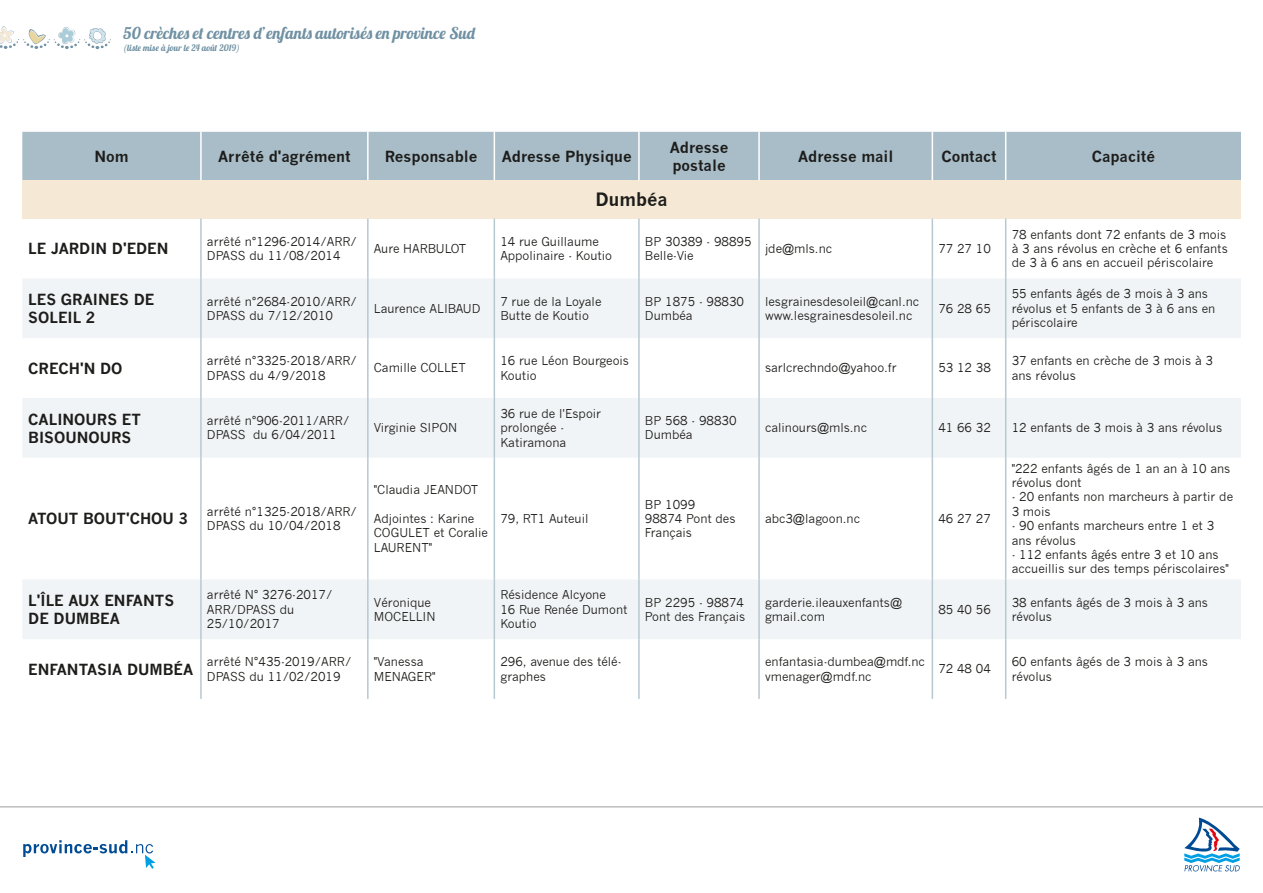
<style>
.page{position:relative;width:1263px;height:893px;background:#fff}
.page>*{position:absolute;margin:0;border:0;box-sizing:border-box;transform-origin:0 0}
.t1{font:700 18px "News Gothic";color:#1d1d1b}
.t2{font:16.35px "Lobster 1.4";color:#7091a3}
.t3{font:700 15px/18px "News Gothic";color:#1d1d1b}
.t4{font:12px/14.4px "News Gothic";color:#1d1d1b}
.t5{font:9px "Lobster 1.4";color:#7091a3}
</style>
<div class="page">
<svg style="left:1184px;top:818px;width:56px;height:54px"></svg>
<svg style="left:23px;top:840px;width:133px;height:29px"></svg>
<hr style="left:0;top:806px;width:1263px;height:1px;background:#9d9d9d">
<svg style="left:0;top:26px;width:111px;height:23px"></svg>
<div style="left:22px;top:132px;width:1219px;height:48px;background:#a9bdc8"></div>
<div style="left:22px;top:180px;width:1219px;height:39px;background:#f5e8d4"></div>
<svg style="left:23px;top:278px;width:1218px;height:361px"></svg>
<hr style="left:200px;top:132px;width:2px;height:48px;background:#fff">
<hr style="left:367px;top:132px;width:2px;height:48px;background:#fff">
<hr style="left:494px;top:132px;width:1px;height:48px;background:#fff">
<hr style="left:638px;top:132px;width:2px;height:48px;background:#fff">
<hr style="left:758px;top:132px;width:2px;height:48px;background:#fff">
<hr style="left:931px;top:132px;width:2px;height:48px;background:#fff">
<hr style="left:1005px;top:132px;width:1px;height:48px;background:#fff">
<hr style="left:200px;top:219px;width:2px;height:59px;background:#b8c8d1">
<hr style="left:367px;top:219px;width:2px;height:59px;background:#b8c8d1">
<hr style="left:494px;top:219px;width:1px;height:59px;background:#b8c8d1">
<hr style="left:638px;top:219px;width:2px;height:59px;background:#b8c8d1">
<hr style="left:758px;top:219px;width:2px;height:59px;background:#b8c8d1">
<hr style="left:931px;top:219px;width:2px;height:59px;background:#b8c8d1">
<hr style="left:1005px;top:219px;width:1px;height:59px;background:#b8c8d1">
<hr style="left:200px;top:278px;width:2px;height:60px;background:#b8c8d1">
<hr style="left:367px;top:278px;width:2px;height:60px;background:#b8c8d1">
<hr style="left:494px;top:278px;width:1px;height:60px;background:#b8c8d1">
<hr style="left:638px;top:278px;width:2px;height:60px;background:#b8c8d1">
<hr style="left:758px;top:278px;width:2px;height:60px;background:#b8c8d1">
<hr style="left:931px;top:278px;width:2px;height:60px;background:#b8c8d1">
<hr style="left:1005px;top:278px;width:1px;height:60px;background:#b8c8d1">
<hr style="left:200px;top:338px;width:2px;height:60px;background:#b8c8d1">
<hr style="left:367px;top:338px;width:2px;height:60px;background:#b8c8d1">
<hr style="left:494px;top:338px;width:1px;height:60px;background:#b8c8d1">
<hr style="left:638px;top:338px;width:2px;height:60px;background:#b8c8d1">
<hr style="left:758px;top:338px;width:2px;height:60px;background:#b8c8d1">
<hr style="left:931px;top:338px;width:2px;height:60px;background:#b8c8d1">
<hr style="left:1005px;top:338px;width:1px;height:60px;background:#b8c8d1">
<hr style="left:200px;top:398px;width:2px;height:60px;background:#b8c8d1">
<hr style="left:367px;top:398px;width:2px;height:60px;background:#b8c8d1">
<hr style="left:494px;top:398px;width:1px;height:60px;background:#b8c8d1">
<hr style="left:638px;top:398px;width:2px;height:60px;background:#b8c8d1">
<hr style="left:758px;top:398px;width:2px;height:60px;background:#b8c8d1">
<hr style="left:931px;top:398px;width:2px;height:60px;background:#b8c8d1">
<hr style="left:1005px;top:398px;width:1px;height:60px;background:#b8c8d1">
<hr style="left:200px;top:458px;width:2px;height:121px;background:#b8c8d1">
<hr style="left:367px;top:458px;width:2px;height:121px;background:#b8c8d1">
<hr style="left:494px;top:458px;width:1px;height:121px;background:#b8c8d1">
<hr style="left:638px;top:458px;width:2px;height:121px;background:#b8c8d1">
<hr style="left:758px;top:458px;width:2px;height:121px;background:#b8c8d1">
<hr style="left:931px;top:458px;width:2px;height:121px;background:#b8c8d1">
<hr style="left:1005px;top:458px;width:1px;height:121px;background:#b8c8d1">
<hr style="left:200px;top:579px;width:2px;height:60px;background:#b8c8d1">
<hr style="left:367px;top:579px;width:2px;height:60px;background:#b8c8d1">
<hr style="left:494px;top:579px;width:1px;height:60px;background:#b8c8d1">
<hr style="left:638px;top:579px;width:2px;height:60px;background:#b8c8d1">
<hr style="left:758px;top:579px;width:2px;height:60px;background:#b8c8d1">
<hr style="left:931px;top:579px;width:2px;height:60px;background:#b8c8d1">
<hr style="left:1005px;top:579px;width:1px;height:60px;background:#b8c8d1">
<hr style="left:200px;top:639px;width:2px;height:60px;background:#b8c8d1">
<hr style="left:367px;top:639px;width:2px;height:60px;background:#b8c8d1">
<hr style="left:494px;top:639px;width:1px;height:60px;background:#b8c8d1">
<hr style="left:638px;top:639px;width:2px;height:60px;background:#b8c8d1">
<hr style="left:758px;top:639px;width:2px;height:60px;background:#b8c8d1">
<hr style="left:931px;top:639px;width:2px;height:60px;background:#b8c8d1">
<hr style="left:1005px;top:639px;width:1px;height:60px;background:#b8c8d1">
<h2 class="t2" style="left:123px;top:22px;width:353px">50 crèches et centres d’enfants autorisés en province Sud</h2>
<p class="t5" style="left:123px;top:42px;width:118px">(liste mise à jour le 24 août 2019)</p>
<p class="t3" style="left:95px;top:147px;width:36px">Nom</p>
<p class="t3" style="left:218px;top:147px;width:134px">Arrêté d'agrément</p>
<p class="t3" style="left:385px;top:147px;width:94px">Responsable</p>
<p class="t3" style="left:502px;top:147px;width:131px">Adresse Physique</p>
<p class="t3" style="left:670px;top:138px;width:60px">Adresse postale</p>
<p class="t3" style="left:798px;top:147px;width:97px">Adresse mail</p>
<p class="t3" style="left:941px;top:147px;width:57px">Contact</p>
<p class="t3" style="left:1092px;top:147px;width:65px">Capacité</p>
<h1 class="t1" style="left:596px;top:189px;width:74px">Dumbéa</h1>
<p class="t3" style="left:28px;top:239px;width:142px">LE JARDIN D'EDEN</p>
<p class="t4" style="left:207px;top:234px;width:152px">arrêté n°1296-2014/ARR/<br>DPASS du 11/08/2014</p>
<p class="t4" style="left:374px;top:241px;width:94px">Aure HARBULOT</p>
<p class="t4" style="left:500px;top:234px;width:113px">14 rue Guillaume<br>Appolinaire - Koutio</p>
<p class="t4" style="left:645px;top:234px;width:108px">BP 30389 - 98895<br>Belle-Vie</p>
<p class="t4" style="left:765px;top:241px;width:69px">jde@mls.nc</p>
<p class="t4" style="left:938px;top:241px;width:54px">77 27 10</p>
<p class="t4" style="left:1012px;top:227px;width:218px">78 enfants dont 72 enfants de 3 mois à 3 ans révolus en crèche et 6 enfants de 3 à 6 ans en accueil périscolaire</p>
<p class="t3" style="left:28px;top:290px;width:128px">LES GRAINES DE<br>SOLEIL 2</p>
<p class="t4" style="left:207px;top:294px;width:152px">arrêté n°2684-2010/ARR/<br>DPASS du 7/12/2010</p>
<p class="t4" style="left:374px;top:301px;width:108px">Laurence ALIBAUD</p>
<p class="t4" style="left:500px;top:294px;width:103px">7 rue de la Loyale<br>Butte de Koutio</p>
<p class="t4" style="left:645px;top:294px;width:101px">BP 1875 - 98830<br>Dumbéa</p>
<p class="t4" style="left:765px;top:294px;width:156px">lesgrainesdesoleil@canl.nc www.lesgrainesdesoleil.nc</p>
<p class="t4" style="left:938px;top:301px;width:54px">76 28 65</p>
<p class="t4" style="left:1012px;top:287px;width:205px">55 enfants âgés de 3 mois à 3 ans révolus et 5 enfants de 3 à 6 ans en périscolaire</p>
<p class="t3" style="left:28px;top:359px;width:96px">CRECH'N DO</p>
<p class="t4" style="left:207px;top:354px;width:152px">arrêté n°3325-2018/ARR/<br>DPASS du 4/9/2018</p>
<p class="t4" style="left:374px;top:361px;width:94px">Camille COLLET</p>
<p class="t4" style="left:500px;top:354px;width:130px">16 rue Léon Bourgeois<br>Koutio</p>
<p class="t4" style="left:765px;top:361px;width:133px">sarlcrechndo@yahoo.fr</p>
<p class="t4" style="left:938px;top:361px;width:54px">53 12 38</p>
<p class="t4" style="left:1012px;top:354px;width:203px">37 enfants en crèche de 3 mois à 3 ans révolus</p>
<p class="t3" style="left:28px;top:410px;width:114px">CALINOURS ET<br>BISOUNOURS</p>
<p class="t4" style="left:207px;top:414px;width:144px">arrêté n°906-2011/ARR/<br>DPASS du 6/04/2011</p>
<p class="t4" style="left:374px;top:421px;width:85px">Virginie SIPON</p>
<p class="t4" style="left:500px;top:406px;width:102px">36 rue de l'Espoir prolongée -<br>Katiramona</p>
<p class="t4" style="left:645px;top:414px;width:93px">BP 568 - 98830<br>Dumbéa</p>
<p class="t4" style="left:765px;top:421px;width:103px">calinours@mls.nc</p>
<p class="t4" style="left:938px;top:421px;width:54px">41 66 32</p>
<p class="t4" style="left:1012px;top:421px;width:212px">12 enfants de 3 mois à 3 ans révolus</p>
<p class="t3" style="left:28px;top:509px;width:161px">ATOUT BOUT'CHOU 3</p>
<p class="t4" style="left:207px;top:504px;width:152px">arrêté n°1325-2018/ARR/<br>DPASS du 10/04/2018</p>
<p class="t4" style="left:374px;top:483px;width:106px">"Claudia JEANDOT</p>
<p class="t4" style="left:374px;top:511px;width:116px">Adjointes : Karine<br>COGULET et Coralie<br>LAURENT"</p>
<p class="t4" style="left:500px;top:511px;width:90px">79, RT1 Auteuil</p>
<p class="t4" style="left:645px;top:497px;width:92px">BP 1099<br>98874 Pont des<br>Français</p>
<p class="t4" style="left:765px;top:511px;width:97px">abc3@lagoon.nc</p>
<p class="t4" style="left:938px;top:511px;width:54px">46 27 27</p>
<p class="t4" style="left:1012px;top:461px;width:220px">"222 enfants âgés de 1 an an à 10 ans révolus dont</p>
<p class="t4" style="left:1012px;top:490px;width:223px">- 20 enfants non marcheurs à partir de<br>3 mois</p>
<p class="t4" style="left:1012px;top:519px;width:204px">- 90 enfants marcheurs entre 1 et 3 ans révolus</p>
<p class="t4" style="left:1012px;top:547px;width:219px">- 112 enfants âgés entre 3 et 10 ans accueillis sur des temps périscolaires"</p>
<p class="t3" style="left:28px;top:591px;width:147px">L'ÎLE AUX ENFANTS<br>DE DUMBEA</p>
<p class="t4" style="left:207px;top:588px;width:127px">arrêté N° 3276-2017/<br>ARR/DPASS du<br>25/10/2017</p>
<p class="t4" style="left:374px;top:595px;width:63px">Véronique<br>MOCELLIN</p>
<p class="t4" style="left:500px;top:588px;width:129px">Résidence Alcyone<br>16 Rue Renée Dumont<br>Koutio</p>
<p class="t4" style="left:645px;top:595px;width:102px">BP 2295 - 98874<br>Pont des Français</p>
<p class="t4" style="left:765px;top:595px;width:139px">garderie.ileauxenfants@ gmail.com</p>
<p class="t4" style="left:938px;top:602px;width:54px">85 40 56</p>
<p class="t4" style="left:1012px;top:595px;width:198px">38 enfants âgés de 3 mois à 3 ans révolus</p>
<p class="t3" style="left:28px;top:660px;width:166px">ENFANTASIA DUMBÉA</p>
<p class="t4" style="left:207px;top:655px;width:146px">arrêté N°435-2019/ARR/<br>DPASS du 11/02/2019</p>
<p class="t4" style="left:374px;top:655px;width:63px">"Vanessa<br>MENAGER"</p>
<p class="t4" style="left:500px;top:655px;width:123px">296, avenue des télé&shy;graphes</p>
<p class="t4" style="left:765px;top:655px;width:161px">enfantasia-dumbea@mdf.nc vmenager@mdf.nc</p>
<p class="t4" style="left:938px;top:662px;width:54px">72 48 04</p>
<p class="t4" style="left:1012px;top:655px;width:198px">60 enfants âgés de 3 mois à 3 ans révolus</p>
</div>
